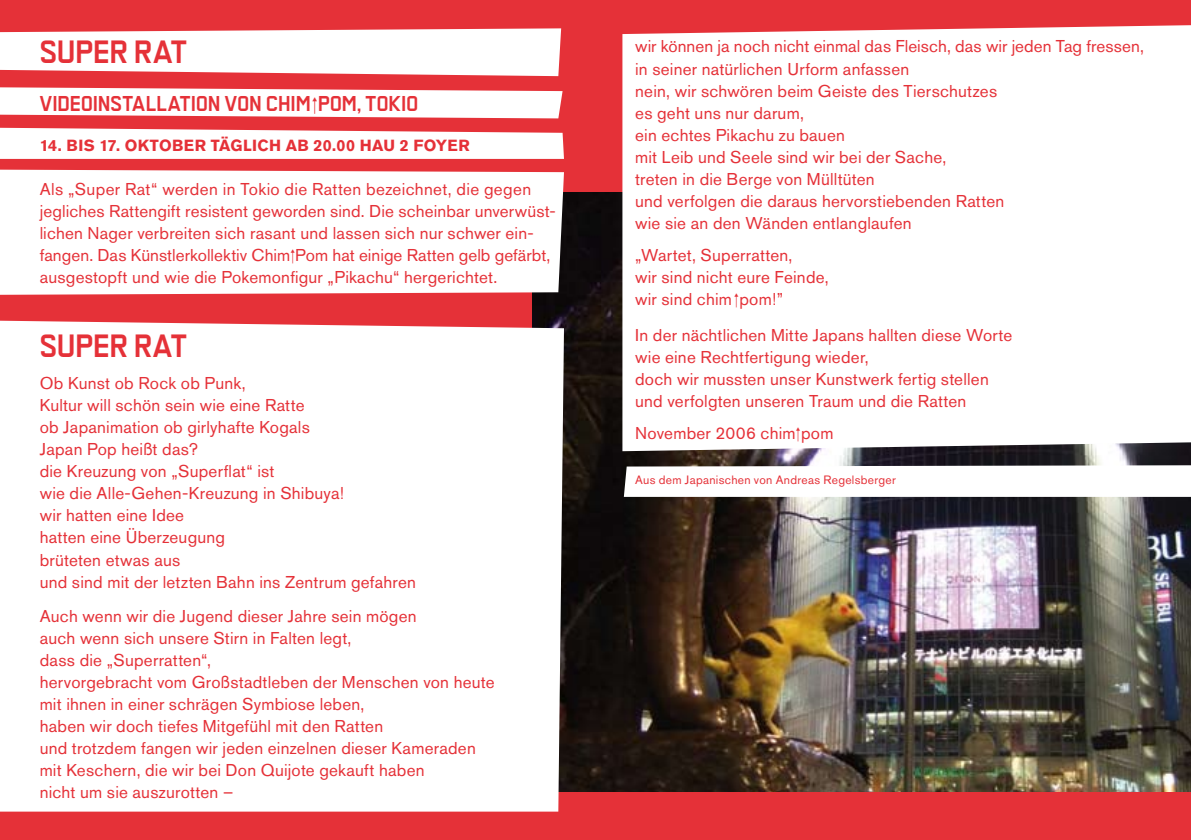
<style>
.page{position:relative;width:1191px;height:840px;background:#fff}
.page>*{position:absolute;margin:0;border:0;box-sizing:border-box;transform-origin:0 0}
.t1{font:700 30px "INOM";letter-spacing:-.005em;color:#e53138}
.t2{font:700 20px "INOM";letter-spacing:.02em;color:#e53138}
.t3{font:17px/22px "Akzidenz Grotesk BE";letter-spacing:.015em;color:#e53138}
.t4{font:700 16px "Akzidenz Grotesk BE";letter-spacing:.025em;color:#e53138}
.t5{font:12px "Akzidenz Grotesk BE";letter-spacing:.025em;color:#e53138}
.s1{font-family:"Arial"}
</style>
<div class="page">
<div style="left:0;top:0;width:1191px;height:839px;background:#e53138"></div>
<img style="left:532px;top:193px;width:659px;height:598px">
<div style="left:0;top:320px;width:564px;height:491px;background:#fff"></div>
<div style="left:622px;top:25px;width:569px;height:426px;background:#fff"></div>
<svg style="left:0;top:28px;width:561px;height:48px;background:#fce8e9"></svg>
<svg style="left:0;top:87px;width:562px;height:31px;background:#fbe6e7"></svg>
<svg style="left:0;top:128px;width:564px;height:31px;background:#fcefef"></svg>
<div style="left:624px;top:465px;width:567px;height:31px;background:#fff"></div>
<div style="left:0;top:169px;width:564px;height:125px;background:#fff"></div>
<h1 class="t1" style="left:40px;top:34px;width:131px">SUPER RAT</h1>
<p class="t2" style="left:40px;top:91px;width:12px">VIDEOINSTA</p>
<p class="t2" style="left:146px;top:91px;width:34px">LLATION</p>
<p class="t2" style="left:225px;top:91px;width:53px">VON CHIM</p>
<p class="t2" style="left:315px;top:91px;width:17px"><span class="s1">⁭</span>POM</p>
<p class="t2" style="left:357px;top:91px;width:31px">, TOKIO</p>
<p class="t4" style="left:40px;top:136px;width:431px">14. BIS 17. OKTOBER TÄGLICH AB 20.00 HAU 2 FOYER</p>
<p class="t3" style="left:40px;top:178px;width:517px">Als „Super Rat“ werden in Tokio die Ratten bezeichnet, die gegen jegliches Rattengift resistent geworden sind. Die scheinbar unverwüst&shy;lichen Nager verbreiten sich rasant und lassen sich nur schwer ein&shy;fangen. Das Künstlerkollektiv Chim<span class="s1">⁭</span>Pom hat einige Ratten gelb gefärbt, ausgestopft und wie die Pokemonfigur „Pikachu“ hergerichtet.</p>
<h1 class="t1" style="left:40px;top:328px;width:149px">SUPER RAT</h1>
<p class="t3" style="left:40px;top:372px;width:378px">Ob Kunst ob Rock ob Punk,<br>Kultur will schön sein wie eine Ratte<br>ob Japanimation ob girlyhafte Kogals<br>Japan Pop heißt das?<br>die Kreuzung von „Superflat“ ist<br>wie die Alle-Gehen-Kreuzung in Shibuya!<br>wir hatten eine Idee<br>hatten eine Überzeugung<br>brüteten etwas aus<br>und sind mit der letzten Bahn ins Zentrum gefahren</p>
<p class="t3" style="left:40px;top:604px;width:456px">Auch wenn wir die Jugend dieser Jahre sein mögen<br>auch wenn sich unsere Stirn in Falten legt,<br>dass die „Superratten“,<br>hervorgebracht vom Großstadtleben der Menschen von heute mit ihnen in einer schrägen Symbiose leben,<br>haben wir doch tiefes Mitgefühl mit den Ratten<br>und trotzdem fangen wir jeden einzelnen dieser Kameraden mit Keschern, die wir bei Don Quijote gekauft haben<br>nicht um sie auszurotten –</p>
<p class="t3" style="left:635px;top:35px;width:510px">wir können ja noch nicht einmal das Fleisch, das wir jeden Tag fressen, in seiner natürlichen Urform anfassen<br>nein, wir schwören beim Geiste des Tierschutzes<br>es geht uns nur darum,<br>ein echtes Pikachu zu bauen<br>mit Leib und Seele sind wir bei der Sache,<br>treten in die Berge von Mülltüten<br>und verfolgen die daraus hervorstiebenden Ratten<br>wie sie an den Wänden entlanglaufen</p>
<p class="t3" style="left:635px;top:243px;width:195px">„Wartet, Superratten,<br>wir sind nicht eure Feinde, wir sind chim <span class="s1">⁭</span>pom!”</p>
<p class="t3" style="left:635px;top:323px;width:379px">In der nächtlichen Mitte Japans hallten diese Worte wie eine Rechtfertigung wieder,<br>doch wir mussten unser Kunstwerk fertig stellen und verfolgten unseren Traum und die Ratten</p>
<p class="t3" style="left:635px;top:421px;width:200px">November 2006 chim<span class="s1">⁭</span>pom</p>
<p class="t5" style="left:635px;top:472px;width:262px">Aus dem Japanischen von Andreas Regelsberger</p>
</div>
